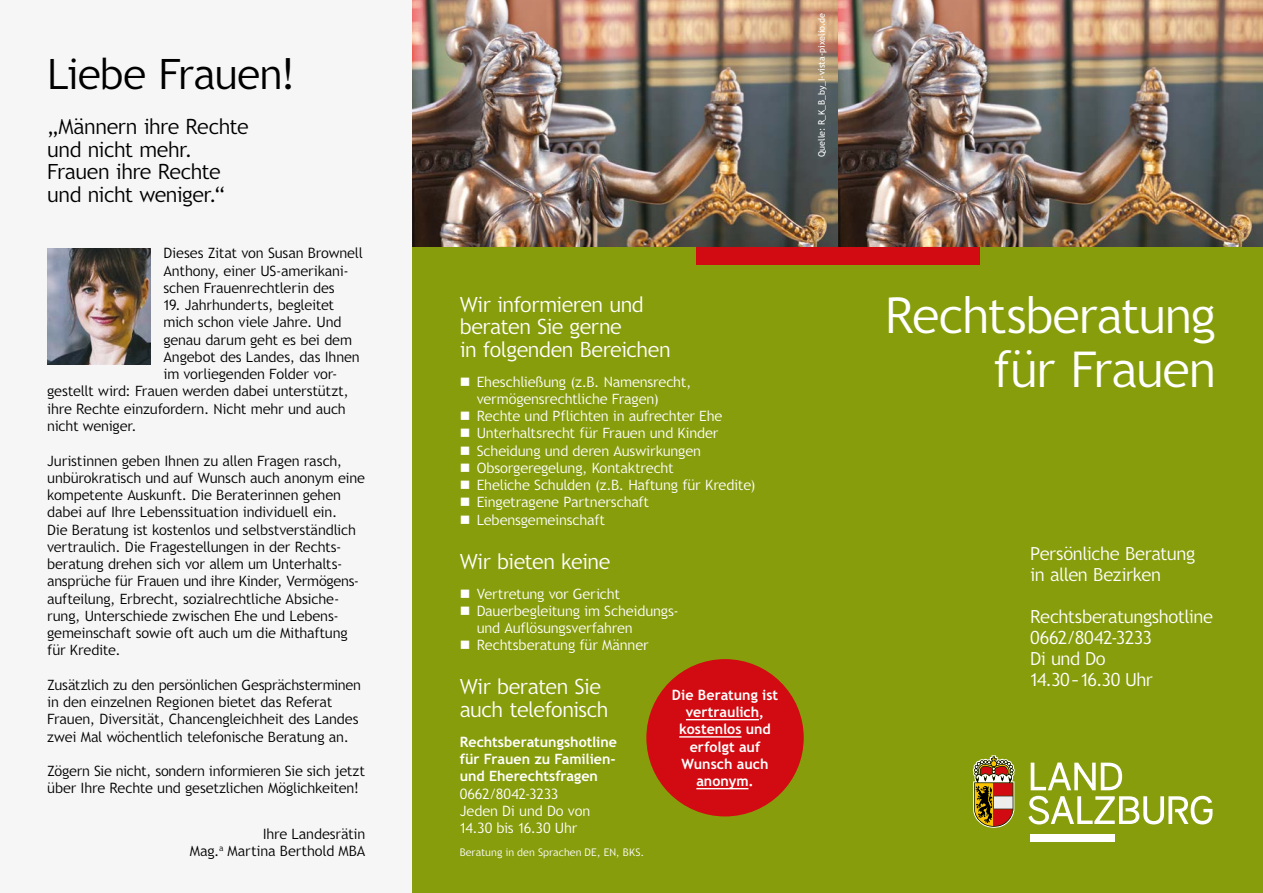
<style>
.page{position:relative;width:1263px;height:893px;background:#fff}
.page>*{position:absolute;margin:0;border:0;box-sizing:border-box;transform-origin:0 0}
.t1{font:300 49.5px/54px "Trebuchet SBG2";letter-spacing:-.02em;color:#fff;text-align:right}
.t2{font:300 42px "Trebuchet SBG2";letter-spacing:-.015em;color:#000}
.t3{font:300 21px/22.5px "Trebuchet SBG2";letter-spacing:-.02em;color:#fff}
.t4{font:300 21px/22.5px "Trebuchet SBG2";letter-spacing:-.02em;color:#000}
.t5{font:300 18px/21px "Trebuchet SBG2";letter-spacing:-.015em;color:#fff}
.t6{font:300 14.25px/17.2px "Trebuchet SBG2";letter-spacing:-.005em;color:#000}
.t7{font:300 14.25px/17.2px "Trebuchet SBG2";letter-spacing:-.005em;color:#fff}
.t8{font:700 14.25px/17.2px "Trebuchet SBG2";color:#fff;text-align:justify}
.t9{font:300 10.5px "Trebuchet SBG2";letter-spacing:.01em;color:#fff}
.t10{font:9px "Trebuchet SBG2";color:#fff}
</style>
<div class="page">
<div style="left:0;top:0;width:412px;height:893px;background:#f6f6f6"></div>
<img style="left:412px;top:0;width:851px;height:248px">
<div style="left:412px;top:248px;width:851px;height:645px;background:#879d0c"></div>
<div style="left:696px;top:248px;width:283px;height:17px;background:#d20a11"></div>
<svg style="left:973px;top:755px;width:42px;height:73px;background:#a2773f"></svg>
<div style="left:1031px;top:835px;width:84px;height:7px;background:#fff"></div>
<svg style="left:1028px;top:762px;width:184px;height:62px"></svg>
<img style="left:47px;top:248px;width:104px;height:117px">
<div style="left:646px;top:659px;width:158px;height:157px;background:#d20a11;border-radius:50%"></div>
<hr style="left:686px;top:719px;width:73px;height:1px;background:#fff">
<hr style="left:679px;top:736px;width:62px;height:2px;background:#fff">
<hr style="left:696px;top:788px;width:52px;height:1px;background:#fff">
<h2 class="t2" style="left:47px;top:49px;width:250px">Liebe Frauen!</h2>
<h3 class="t4" style="left:47px;top:116px;width:203px">„Männern ihre Rechte und nicht mehr.<br>Frauen ihre Rechte und nicht weniger.“</h3>
<p class="t6" style="left:163px;top:245px;width:201px">Dieses Zitat von Susan Brownell<br>Anthony, einer US-amerikani&shy;schen Frauenrechtlerin des</p>
<p class="t6" style="left:163px;top:297px;width:172px">19. Jahrhunderts, begleitet</p>
<p class="t6" style="left:163px;top:314px;width:180px">mich schon viele Jahre. Und</p>
<p class="t6" style="left:163px;top:331px;width:190px">genau darum geht es bei dem</p>
<p class="t6" style="left:163px;top:348px;width:198px">Angebot des Landes, das Ihnen</p>
<p class="t6" style="left:163px;top:366px;width:175px">im vorliegenden Folder vor-</p>
<p class="t6" style="left:47px;top:383px;width:303px">gestellt wird: Frauen werden dabei unterstützt,</p>
<p class="t6" style="left:47px;top:400px;width:300px">ihre Rechte einzufordern. Nicht mehr und auch</p>
<p class="t6" style="left:47px;top:417px;width:91px">nicht weniger.</p>
<p class="t6" style="left:47px;top:452px;width:319px">Juristinnen geben Ihnen zu allen Fragen rasch, unbürokratisch und auf Wunsch auch anonym eine kompetente Auskunft. Die Beraterinnen gehen dabei auf Ihre Lebenssituation individuell ein.<br>Die Beratung ist kostenlos und selbstverständlich vertraulich. Die Fragestellungen in der Rechts&shy;beratung drehen sich vor allem um Unterhalts&shy;ansprüche für Frauen und ihre Kinder, Vermögens&shy;aufteilung, Erbrecht, sozialrechtliche Absiche&shy;rung, Unterschiede zwischen Ehe und Lebens&shy;gemeinschaft sowie oft auch um die Mithaftung für Kredite.</p>
<p class="t6" style="left:47px;top:676px;width:315px">Zusätzlich zu den persönlichen Gesprächsterminen in den einzelnen Regionen bietet das Referat Frauen, Diversität, Chancengleichheit des Landes zwei Mal wöchentlich telefonische Beratung an.</p>
<p class="t6" style="left:47px;top:762px;width:319px">Zögern Sie nicht, sondern informieren Sie sich jetzt über Ihre Rechte und gesetzlichen Möglichkeiten!</p>
<p class="t6" style="left:190px;top:825px;width:177px;text-align:right">Ihre Landesrätin<br>Mag.<sup>a</sup> Martina Berthold MBA</p>
<p class="t10" style="left:816px;top:157px;width:146px;rotate:-90deg">Quelle: R_K_B_by_I-vista-pixelio.de</p>
<h3 class="t3" style="left:460px;top:293px;width:212px">Wir informieren und beraten Sie gerne<br>in folgenden Bereichen</h3>
<p class="t7" style="left:477px;top:373px;width:216px;text-indent:-17px">■ Eheschließung (z.B. Namensrecht, vermögensrechtliche Fragen)</p>
<p class="t7" style="left:460px;top:407px;width:264px">■ Rechte und Pflichten in aufrechter Ehe</p>
<p class="t7" style="left:460px;top:425px;width:260px">■ Unterhaltsrecht für Frauen und Kinder</p>
<p class="t7" style="left:460px;top:442px;width:243px">■ Scheidung und deren Auswirkungen</p>
<p class="t7" style="left:460px;top:459px;width:216px">■ Obsorgeregelung, Kontaktrecht</p>
<p class="t7" style="left:460px;top:476px;width:297px">■ Eheliche Schulden (z.B. Haftung für Kredite)</p>
<p class="t7" style="left:460px;top:494px;width:191px">■ Eingetragene Partnerschaft</p>
<p class="t7" style="left:460px;top:511px;width:147px">■ Lebensgemeinschaft</p>
<h3 class="t3" style="left:460px;top:550px;width:152px">Wir bieten keine</h3>
<p class="t7" style="left:460px;top:585px;width:162px">■ Vertretung vor Gericht</p>
<p class="t7" style="left:477px;top:602px;width:203px;text-indent:-17px">■ Dauerbegleitung im Scheidungs&shy;und Auflösungsverfahren</p>
<p class="t7" style="left:460px;top:637px;width:190px">■ Rechtsberatung für Männer</p>
<h3 class="t3" style="left:460px;top:676px;width:150px">Wir beraten Sie auch telefonisch</h3>
<p class="t8" style="left:460px;top:733px;width:159px">Rechtsberatungshotline für Frauen zu Familien&shy;und Eherechtsfragen</p>
<p class="t7" style="left:460px;top:785px;width:132px">0662/8042-3233<br>Jeden Di und Do von<br>14.30 bis 16.30 Uhr</p>
<p class="t9" style="left:460px;top:846px;width:186px">Beratung in den Sprachen DE, EN, BKS.</p>
<p class="t8" style="left:672px;top:686px;width:108px;text-align:center">Die Beratung ist vertraulich, kostenlos und erfolgt auf<br>Wunsch auch anonym.</p>
<h1 class="t1" style="left:885px;top:288px;width:332px">Rechtsberatung für Frauen</h1>
<p class="t5" style="left:1030px;top:543px;width:167px">Persönliche Beratung in allen Bezirken</p>
<p class="t5" style="left:1030px;top:606px;width:184px">Rechtsberatungshotline<br>0662/8042-3233<br>Di und Do<br>14.30– 16.30 Uhr</p>
</div>
